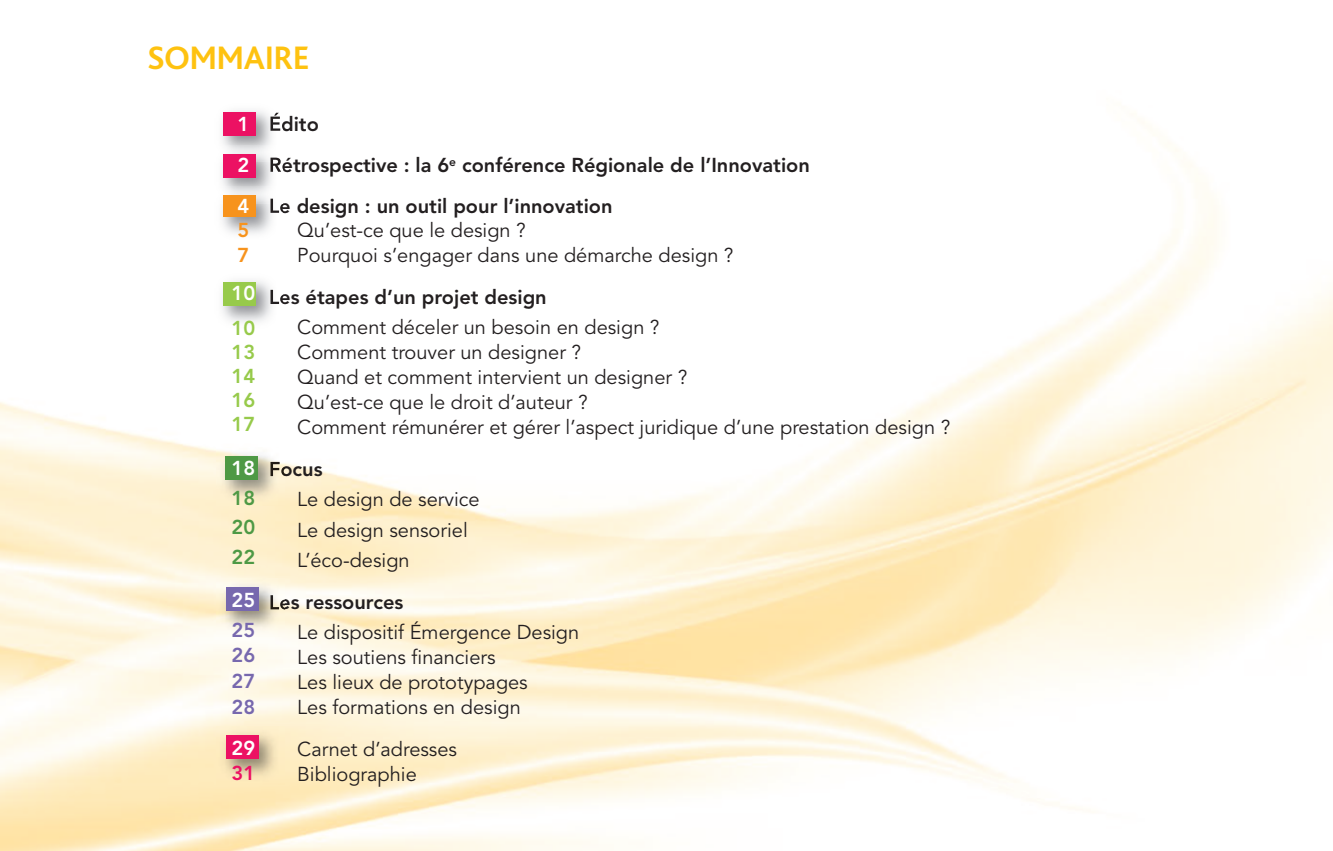
<style>
.page{position:relative;width:1333px;height:851px;background:#fff}
.page>*{position:absolute;margin:0;border:0;box-sizing:border-box;transform-origin:0 0}
.t1{font:700 34px "Bliss";color:#fec210}
.t2{font:20px/25px "Avenir";color:#231f20}
.t3{font:800 20px/41px "Avenir";color:#231f20}
.t4{font:800 20px/41px "Avenir";color:#fff;text-align:justify}
.t5{font:800 20px/24px "Avenir";color:#97ca4b;text-align:justify}
.t6{font:800 20px/25.8px "Avenir";color:#7768ae;text-align:justify}
.t7{font:800 20px/29.6px "Avenir";color:#4e9945;text-align:justify}
.t8{font:800 20px/24px "Avenir";color:#f7931d}
.t9{font:800 20px "Avenir";color:#ec1163}
</style>
<div class="page">
<img style="left:0;top:149px;width:1332px;height:701px">
<img style="left:214px;top:110px;width:68px;height:133px">
<img style="left:270px;top:113px;width:10px;height:18px">
<div style="left:223px;top:112px;width:33px;height:23px;background:#ec1163"></div>
<svg style="left:270px;top:157px;width:12px;height:16px"></svg>
<div style="left:223px;top:154px;width:33px;height:24px;background:#ec1163"></div>
<img style="left:214px;top:273px;width:68px;height:58px">
<img style="left:270px;top:289px;width:12px;height:16px">
<div style="left:223px;top:281px;width:33px;height:24px;background:#97ca4b"></div>
<svg style="left:270px;top:198px;width:12px;height:16px"></svg>
<div style="left:223px;top:195px;width:33px;height:22px;background:#f7931d"></div>
<img style="left:216px;top:447px;width:68px;height:58px">
<img style="left:270px;top:462px;width:14px;height:14px">
<div style="left:225px;top:455px;width:33px;height:24px;background:#4e9945"></div>
<img style="left:216px;top:578px;width:68px;height:58px">
<img style="left:270px;top:595px;width:14px;height:14px">
<div style="left:226px;top:587px;width:32px;height:24px;background:#7768ae"></div>
<img style="left:216px;top:726px;width:68px;height:58px">
<div style="left:226px;top:735px;width:32px;height:24px;background:#ec1163"></div>
<h1 class="t1" style="left:147px;top:46px;width:163px">SOMMAIRE</h1>
<p class="t4" style="left:237px;top:106px;width:13px">1<br>2<br>4</p>
<p class="t8" style="left:237px;top:220px;width:13px">5<br>7</p>
<p class="t4" style="left:231px;top:274px;width:25px">10</p>
<p class="t5" style="left:231px;top:318px;width:25px">10<br>13<br>14<br>16<br>17</p>
<p class="t4" style="left:231px;top:449px;width:25px">18</p>
<p class="t7" style="left:231px;top:484px;width:25px">18<br>20<br>22</p>
<p class="t4" style="left:231px;top:581px;width:25px">25</p>
<p class="t6" style="left:231px;top:618px;width:25px">25<br>26<br>27<br>28</p>
<p class="t4" style="left:231px;top:728px;width:25px">29</p>
<p class="t9" style="left:231px;top:765px;width:25px">31</p>
<p class="t3" style="left:269px;top:105px;width:542px">Édito<br>Rétrospective : la 6<sup>e</sup> conférence Régionale de l’Innovation<br>Le design : un outil pour l’innovation</p>
<p class="t2" style="left:297px;top:219px;width:438px">Qu’est-ce que le design ?<br>Pourquoi s’engager dans une démarche design ?</p>
<p class="t3" style="left:269px;top:278px;width:279px">Les étapes d’un projet design</p>
<p class="t2" style="left:297px;top:316px;width:654px">Comment déceler un besoin en design ?<br>Comment trouver un designer ?<br>Quand et comment intervient un designer ?<br>Qu’est-ce que le droit d’auteur ?<br>Comment rémunérer et gérer l’aspect juridique d’une prestation design ?</p>
<p class="t3" style="left:269px;top:450px;width:55px">Focus</p>
<p class="t2" style="left:297px;top:485px;width:184px;line-height:30.8px">Le design de service<br>Le design sensoriel<br>L’éco-design</p>
<p class="t3" style="left:269px;top:583px;width:136px">Les ressources</p>
<p class="t2" style="left:297px;top:621px;width:283px">Le dispositif Émergence Design<br>Les soutiens financiers<br>Les lieux de prototypages<br>Les formations en design</p>
<p class="t2" style="left:297px;top:738px;width:161px">Carnet d’adresses<br>Bibliographie</p>
</div>
